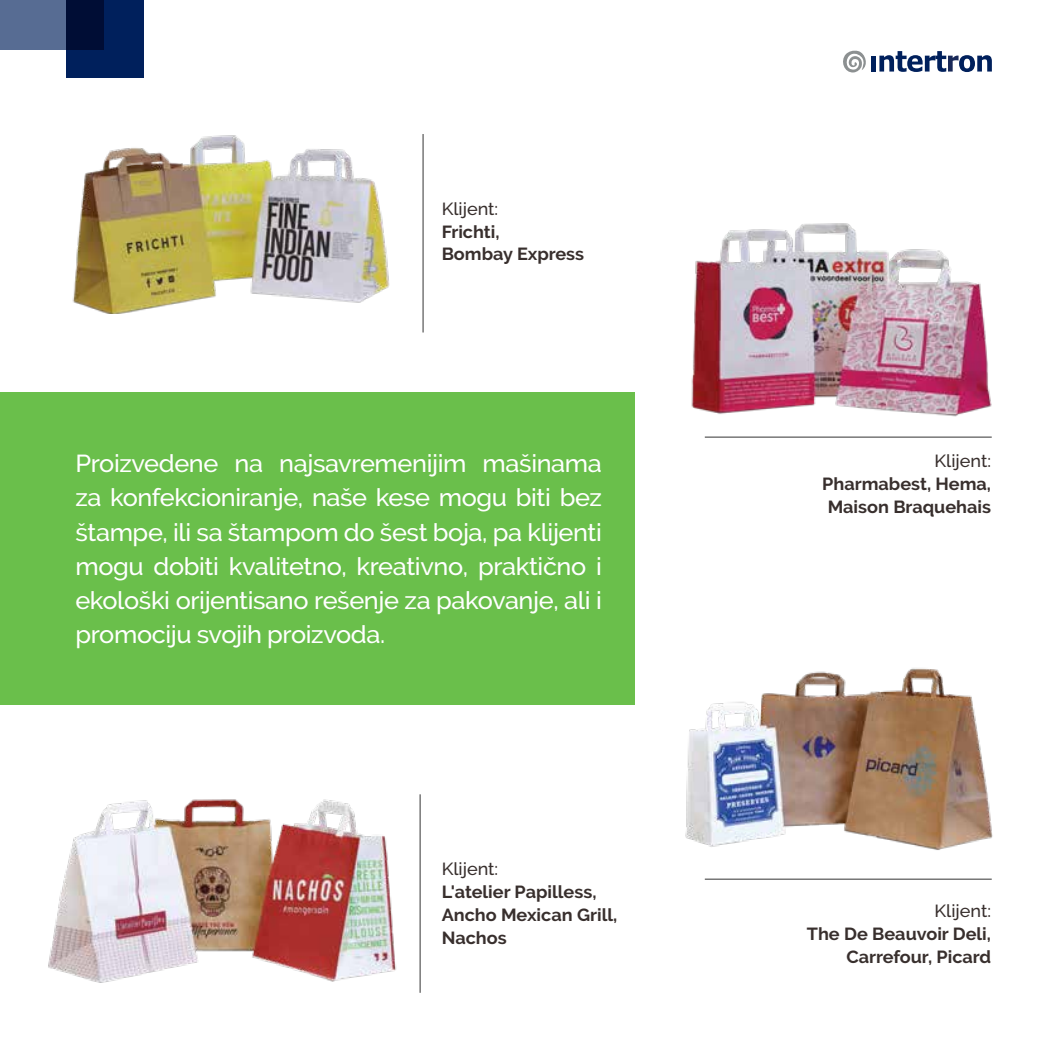
<style>
.page{position:relative;width:1042px;height:1042px;background:#fff}
.page>*{position:absolute;margin:0;border:0;box-sizing:border-box;transform-origin:0 0}
.t1{font:500 24.5px/34.1px "Raleway";letter-spacing:-.015em;color:#fff;text-align:justify}
.t2{font:700 17.5px/22.8px "Raleway";color:#382f2d}
.t3{font:500 17.5px "Raleway";color:#382f2d}
</style>
<div class="page">
<div style="left:66px;top:0;width:78px;height:78px;background:#00205c"></div>
<svg style="left:0;top:0;width:103px;height:50px;background:#374971"></svg>
<div style="left:0;top:392px;width:634px;height:312px;background:#6abf4b"></div>
<svg style="left:843px;top:50px;width:23px;height:23px"></svg>
<svg style="left:879px;top:51px;width:113px;height:21px"></svg>
<div style="left:871px;top:56px;width:5px;height:16px;background:#00205c"></div>
<hr style="left:420px;top:794px;width:1px;height:199px;background:#333">
<hr style="left:423px;top:134px;width:1px;height:198px;background:#333">
<hr style="left:705px;top:437px;width:286px;height:1px;background:#333">
<hr style="left:705px;top:879px;width:286px;height:1px;background:#333">
<img style="left:48px;top:799px;width:349px;height:184px">
<img style="left:685px;top:668px;width:308px;height:182px">
<img style="left:691px;top:223px;width:301px;height:194px">
<img style="left:72px;top:135px;width:318px;height:178px">
<p class="t3" style="left:442px;top:199px;width:58px">Klijent:</p>
<p class="t2" style="left:442px;top:220px;width:144px">Frichti,<br>Bombay Express</p>
<p class="t1" style="left:75px;top:447px;width:528px">Proizvedene na najsavremenijim mašinama za konfekcioniranje, naše kese mogu biti bez štampe, ili sa štampom do šest boja, pa klijenti mogu dobiti kvalitetno, kreativno, praktično i ekološki orijentisano rešenje za pakovanje, ali i promociju svojih proizvoda.</p>
<p class="t3" style="left:934px;top:451px;width:58px">Klijent:</p>
<p class="t2" style="left:822px;top:472px;width:170px;text-align:center">Pharmabest, Hema,<br>Maison Braquehais</p>
<p class="t3" style="left:442px;top:859px;width:58px">Klijent:</p>
<p class="t2" style="left:442px;top:880px;width:177px">L'atelier Papilless,<br>Ancho Mexican Grill,<br>Nachos</p>
<p class="t3" style="left:934px;top:901px;width:58px">Klijent:</p>
<p class="t2" style="left:807px;top:922px;width:186px;text-align:right">The De Beauvoir Deli,<br>Carrefour, Picard</p>
</div>
